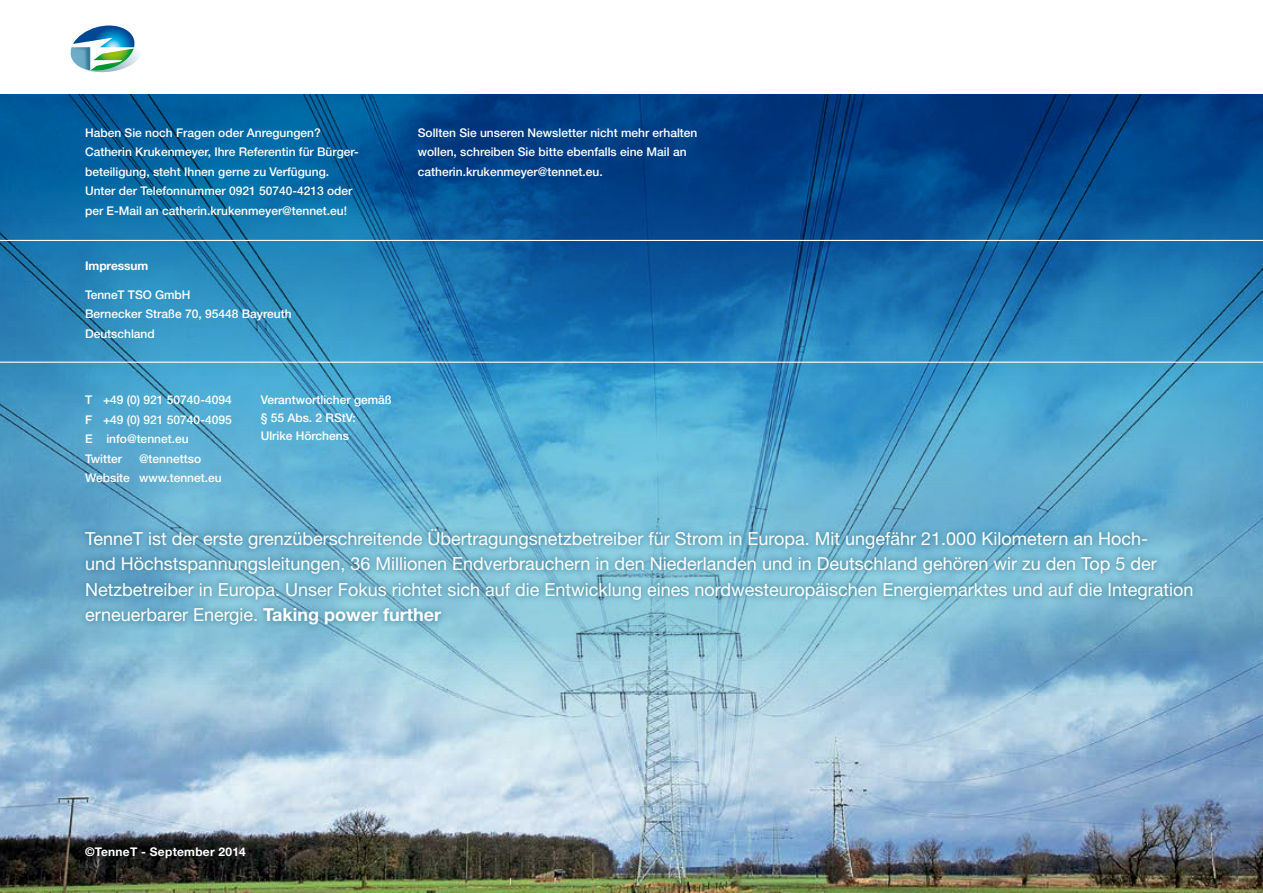
<style>
.page{position:relative;width:1263px;height:893px;background:#fff}
.page>*{position:absolute;margin:0;border:0;box-sizing:border-box;transform-origin:0 0}
.t1{font:18px/25.5px "Helvetica Neue LT Pro";color:#fff}
.t2{font:500 12px/19.5px "Helvetica Neue LT Pro";color:#fff}
.t3{font:700 12px "Helvetica Neue LT Pro";letter-spacing:.02em;color:#fff}
.t4{font:700 12px "Helvetica Neue LT Pro";letter-spacing:-.005em;color:#fff}
.s1{font-weight:700}
</style>
<div class="page">
<img style="left:0;top:94px;width:1263px;height:799px">
<div style="left:78px;top:521px;width:1121px;height:111px;background:#377a94;opacity:.5"></div>
<svg style="left:73px;top:26px;width:67px;height:46px"></svg>
<img style="left:70px;top:47px;width:20px;height:23px">
<hr style="left:0;top:240px;width:1263px;height:1px;background:#fff">
<hr style="left:0;top:362px;width:1263px;height:1px;background:#fff">
<p class="t2" style="left:85px;top:123px;width:274px">Haben Sie noch Fragen oder Anregungen?<br>Catherin Krukenmeyer, Ihre Referentin für Bürger&shy;beteiligung, steht Ihnen gerne zu Verfügung.<br>Unter der Telefonnummer 0921 50740-4213 oder per E-Mail an catherin.krukenmeyer@tennet.eu!</p>
<p class="t2" style="left:418px;top:123px;width:281px">Sollten Sie unseren Newsletter nicht mehr erhalten wollen, schreiben Sie bitte ebenfalls eine Mail an catherin.krukenmeyer@tennet.eu.</p>
<p class="t4" style="left:85px;top:258px;width:65px">Impressum</p>
<p class="t2" style="left:85px;top:285px;width:208px">TenneT TSO GmbH<br>Bernecker Straße 70, 95448 Bayreuth<br>Deutschland</p>
<p class="t2" style="left:85px;top:390px;width:148px">T +49 (0) 921 50740-4094<br>F +49 (0) 921 50740-4095<br>E info@tennet.eu<br>Twitter</p>
<p class="t2" style="left:85px;top:448px;width:138px;text-indent:54px">@tennettso<br>Website www.tennet.eu</p>
<p class="t2" style="left:261px;top:391px;width:133px;line-height:18px">Verantwortlicher gemäß § 55 Abs. 2 RStV:<br>Ulrike Hörchens</p>
<p class="t1" style="left:85px;top:525px;width:1110px">TenneT ist der erste grenzüberschreitende Übertragungsnetzbetreiber für Strom in Europa. Mit ungefähr 21.000 Kilometern an Hoch-<br>und Höchstspannungsleitungen, 36 Millionen Endverbrauchern in den Niederlanden und in Deutschland gehören wir zu den Top 5 der Netzbetreiber in Europa. Unser Fokus richtet sich auf die Entwicklung eines nordwesteuropäischen Energiemarktes und auf die Integration erneuerbarer Energie. <span class="s1">Taking power further</span></p>
<p class="t3" style="left:85px;top:844px;width:162px">©TenneT - September 2014</p>
</div>
